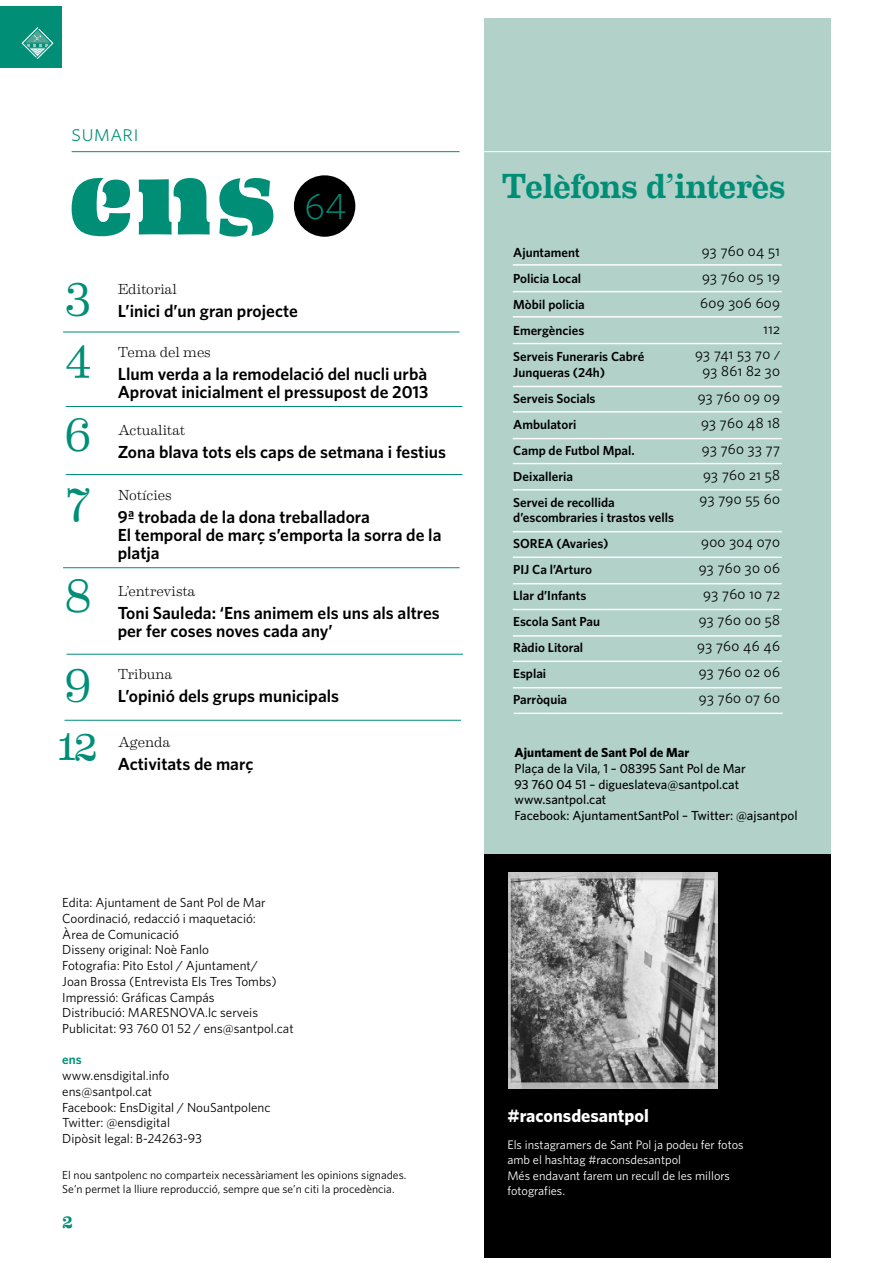
<style>
.page{position:relative;width:893px;height:1263px;background:#fff}
.page>*{position:absolute;margin:0;border:0;box-sizing:border-box;transform-origin:0 0}
.t1{font:46.65px "Eames Century Modern";color:#008e77}
.t2{font:300 36.75px "Whitney";color:#008e77}
.t3{font:500 34.95px "Eames Century Modern";letter-spacing:-.01em;color:#008e77}
.t4{font:23.25px "Whitney Light SC";letter-spacing:.005em;color:#008e77}
.t5{font:500 20.4px "Eames Century Modern";color:#008e77}
.t6{font:700 18.15px "Whitney";color:#fff}
.t7{font:600 17.55px/18px "Whitney";color:#000}
.t8{font:14.55px/17.5px "Whitney Book SC";letter-spacing:.02em;color:#000;text-align:center}
.t9{font:300 14.55px "Eames Century Modern";letter-spacing:-.005em;color:#000}
.t10{font:13.05px/15.8px "Whitney";color:#000}
.t11{font:600 13.05px/15.8px "Whitney";color:#000}
.t12{font:500 13.05px/15.8px "Whitney";color:#000}
.t13{font:700 13.05px "Whitney";color:#000}
.t14{font:600 13.05px "Whitney";color:#008e77}
.t15{font:12.45px/15.3px "Whitney";color:#fff}
.t16{font:11.7px/14px "Whitney";color:#000}
</style>
<div class="page">
<hr style="left:63px;top:332px;width:396px;height:1px;background:#008e77">
<hr style="left:72px;top:151px;width:387px;height:1px;background:#008e77">
<svg style="left:72px;top:177px;width:201px;height:60px"></svg>
<div style="left:294px;top:175px;width:61px;height:62px;background:#000;border-radius:50%"></div>
<div style="left:483px;top:18px;width:347px;height:1239px;background:#b1d1c9"></div>
<div style="left:483px;top:854px;width:347px;height:403px;background:#000"></div>
<hr style="left:475px;top:151px;width:388px;height:1px;background:#fff">
<hr style="left:513px;top:264px;width:268px;height:2px;background:#fff">
<hr style="left:513px;top:316px;width:268px;height:2px;background:#fff">
<hr style="left:513px;top:411px;width:268px;height:2px;background:#fff">
<hr style="left:513px;top:463px;width:268px;height:1px;background:#fff">
<hr style="left:513px;top:291px;width:268px;height:1px;background:#fff">
<hr style="left:513px;top:343px;width:268px;height:1px;background:#fff">
<hr style="left:513px;top:386px;width:268px;height:1px;background:#fff">
<hr style="left:513px;top:438px;width:268px;height:1px;background:#fff">
<hr style="left:513px;top:489px;width:268px;height:2px;background:#fff">
<hr style="left:513px;top:557px;width:268px;height:1px;background:#fff">
<hr style="left:513px;top:609px;width:268px;height:1px;background:#fff">
<hr style="left:513px;top:661px;width:268px;height:1px;background:#fff">
<hr style="left:513px;top:531px;width:268px;height:1px;background:#fff">
<hr style="left:513px;top:583px;width:268px;height:1px;background:#fff">
<hr style="left:513px;top:635px;width:268px;height:2px;background:#fff">
<hr style="left:513px;top:687px;width:268px;height:1px;background:#fff">
<hr style="left:514px;top:713px;width:268px;height:1px;background:#fff">
<div style="left:0;top:6px;width:62px;height:62px;background:#008e77"></div>
<svg style="left:21px;top:27px;width:33px;height:32px"></svg>
<img style="left:508px;top:873px;width:209px;height:216px">
<hr style="left:64px;top:720px;width:397px;height:1px;background:#008e77">
<hr style="left:67px;top:654px;width:396px;height:1px;background:#008e77">
<hr style="left:63px;top:567px;width:396px;height:1px;background:#008e77">
<hr style="left:66px;top:406px;width:396px;height:1px;background:#008e77">
<hr style="left:66px;top:474px;width:396px;height:1px;background:#008e77">
<h3 class="t4" style="left:72px;top:124px;width:69px">sumari</h3>
<h2 class="t2" style="left:304px;top:185px;width:44px">64</h2>
<h1 class="t1" style="left:65px;top:276px;width:28px">3</h1>
<p class="t9" style="left:118px;top:284px;width:61px">Editorial</p>
<h3 class="t7" style="left:118px;top:303px;width:182px">L’inici d’un gran projecte</h3>
<h1 class="t1" style="left:65px;top:339px;width:28px">4</h1>
<p class="t9" style="left:118px;top:347px;width:95px">Tema del mes</p>
<h3 class="t7" style="left:118px;top:366px;width:312px">Llum verda a la remodelació del nucli urbà<br>Aprovat inicialment el pressupost de 2013</h3>
<h1 class="t1" style="left:65px;top:418px;width:28px">6</h1>
<p class="t9" style="left:118px;top:425px;width:69px">Actualitat</p>
<h3 class="t7" style="left:118px;top:445px;width:330px">Zona blava tots els caps de setmana i festius</h3>
<h1 class="t1" style="left:66px;top:482px;width:26px">7</h1>
<p class="t9" style="left:118px;top:490px;width:55px">Notícies</p>
<h3 class="t7" style="left:118px;top:509px;width:325px">9ª trobada de la dona treballadora<br>El temporal de març s’emporta la sorra de la platja</h3>
<h1 class="t1" style="left:65px;top:579px;width:28px">8</h1>
<p class="t9" style="left:118px;top:586px;width:79px">L’entrevista</p>
<h3 class="t7" style="left:118px;top:605px;width:323px">Toni Sauleda: ‘Ens animem els uns als altres per fer coses noves cada any’</h3>
<h1 class="t1" style="left:65px;top:662px;width:28px">9</h1>
<p class="t9" style="left:118px;top:669px;width:56px">Tribuna</p>
<h3 class="t7" style="left:118px;top:689px;width:223px">L’opinió dels grups municipals</h3>
<h1 class="t1" style="left:58px;top:727px;width:42px">12</h1>
<p class="t9" style="left:118px;top:737px;width:54px">Agenda</p>
<h3 class="t7" style="left:118px;top:757px;width:137px">Activitats de març</h3>
<p class="t10" style="left:62px;top:895px;width:233px">Edita: Ajuntament de Sant Pol de Mar Coordinació, redacció i maquetació:<br>Àrea de Comunicació<br>Disseny original: Noè Fanlo<br>Fotografia: Pito Estol / Ajuntament/<br>Joan Brossa (Entrevista Els Tres Tombs)<br>Impressió: Gráficas Campás<br>Distribució: MARESNOVA.lc serveis Publicitat: 93 760 01 52 / ens@santpol.cat</p>
<p class="t14" style="left:62px;top:1055px;width:21px">ens</p>
<p class="t10" style="left:62px;top:1068px;width:210px">www.ensdigital.info<br>ens@santpol.cat<br>Facebook: EnsDigital / NouSantpolenc<br>Twitter: @ensdigital<br>Dipòsit legal: B-24263-93</p>
<p class="t16" style="left:62px;top:1168px;width:345px">El nou santpolenc no comparteix necessàriament les opinions signades.<br>Se’n permet la lliure reproducció, sempre que se’n citi la procedència.</p>
<h3 class="t5" style="left:62px;top:1213px;width:12px">2</h3>
<h3 class="t3" style="left:501px;top:173px;width:285px">Telèfons d’interès</h3>
<p class="t11" style="left:513px;top:246px;width:68px">Ajuntament</p>
<p class="t8" style="left:701px;top:243px;width:80px">93 760 04 51</p>
<p class="t11" style="left:513px;top:272px;width:69px">Policia Local</p>
<p class="t8" style="left:702px;top:269px;width:79px">93 760 05 19</p>
<p class="t11" style="left:513px;top:298px;width:73px">Mòbil policia</p>
<p class="t8" style="left:700px;top:295px;width:81px">609 306 609</p>
<p class="t11" style="left:513px;top:324px;width:73px">Emergències</p>
<p class="t8" style="left:763px;top:321px;width:18px">112</p>
<p class="t11" style="left:513px;top:350px;width:132px">Serveis Funeraris Cabré<br>Junqueras (24h)</p>
<p class="t8" style="left:695px;top:346px;width:86px">93 741 53 70 /<br>93 861 82 30</p>
<p class="t11" style="left:513px;top:391px;width:84px">Serveis Socials</p>
<p class="t8" style="left:697px;top:389px;width:84px">93 760 09 09</p>
<p class="t11" style="left:513px;top:417px;width:65px">Ambulatori</p>
<p class="t8" style="left:701px;top:415px;width:80px">93 760 48 18</p>
<p class="t11" style="left:513px;top:443px;width:123px">Camp de Futbol Mpal.</p>
<p class="t8" style="left:701px;top:441px;width:80px">93 760 33 77</p>
<p class="t11" style="left:513px;top:469px;width:61px">Deixalleria</p>
<p class="t8" style="left:703px;top:467px;width:78px">93 760 21 58</p>
<p class="t11" style="left:513px;top:495px;width:162px">Servei de recollida d’escombraries i trastos vells</p>
<p class="t8" style="left:699px;top:492px;width:82px">93 790 55 60</p>
<p class="t11" style="left:513px;top:537px;width:97px">SOREA (Avaries)</p>
<p class="t8" style="left:701px;top:534px;width:80px">900 304 070</p>
<p class="t11" style="left:513px;top:563px;width:80px">PIJ Ca l’Arturo</p>
<p class="t8" style="left:698px;top:560px;width:83px">93 760 30 06</p>
<p class="t11" style="left:513px;top:589px;width:74px">Llar d’Infants</p>
<p class="t8" style="left:703px;top:586px;width:78px">93 760 10 72</p>
<p class="t11" style="left:513px;top:615px;width:88px">Escola Sant Pau</p>
<p class="t8" style="left:698px;top:612px;width:83px">93 760 00 58</p>
<p class="t11" style="left:513px;top:641px;width:71px">Ràdio Litoral</p>
<p class="t8" style="left:697px;top:638px;width:84px">93 760 46 46</p>
<p class="t11" style="left:513px;top:667px;width:35px">Esplai</p>
<p class="t8" style="left:698px;top:664px;width:83px">93 760 02 06</p>
<p class="t11" style="left:513px;top:693px;width:55px">Parròquia</p>
<p class="t8" style="left:698px;top:690px;width:83px">93 760 07 60</p>
<p class="t13" style="left:514px;top:748px;width:176px">Ajuntament de Sant Pol de Mar</p>
<p class="t12" style="left:514px;top:762px;width:284px">Plaça de la Vila, 1 – 08395 Sant Pol de Mar<br>93 760 04 51 – digueslateva@santpol.cat www.santpol.cat<br>Facebook: AjuntamentSantPol – Twitter: @ajsantpol</p>
<h3 class="t6" style="left:507px;top:1109px;width:143px">#raconsdesantpol</h3>
<p class="t15" style="left:507px;top:1137px;width:238px">Els instagramers de Sant Pol ja podeu fer fotos amb el hashtag #raconsdesantpol<br>Més endavant farem un recull de les millors fotografies.</p>
</div>
